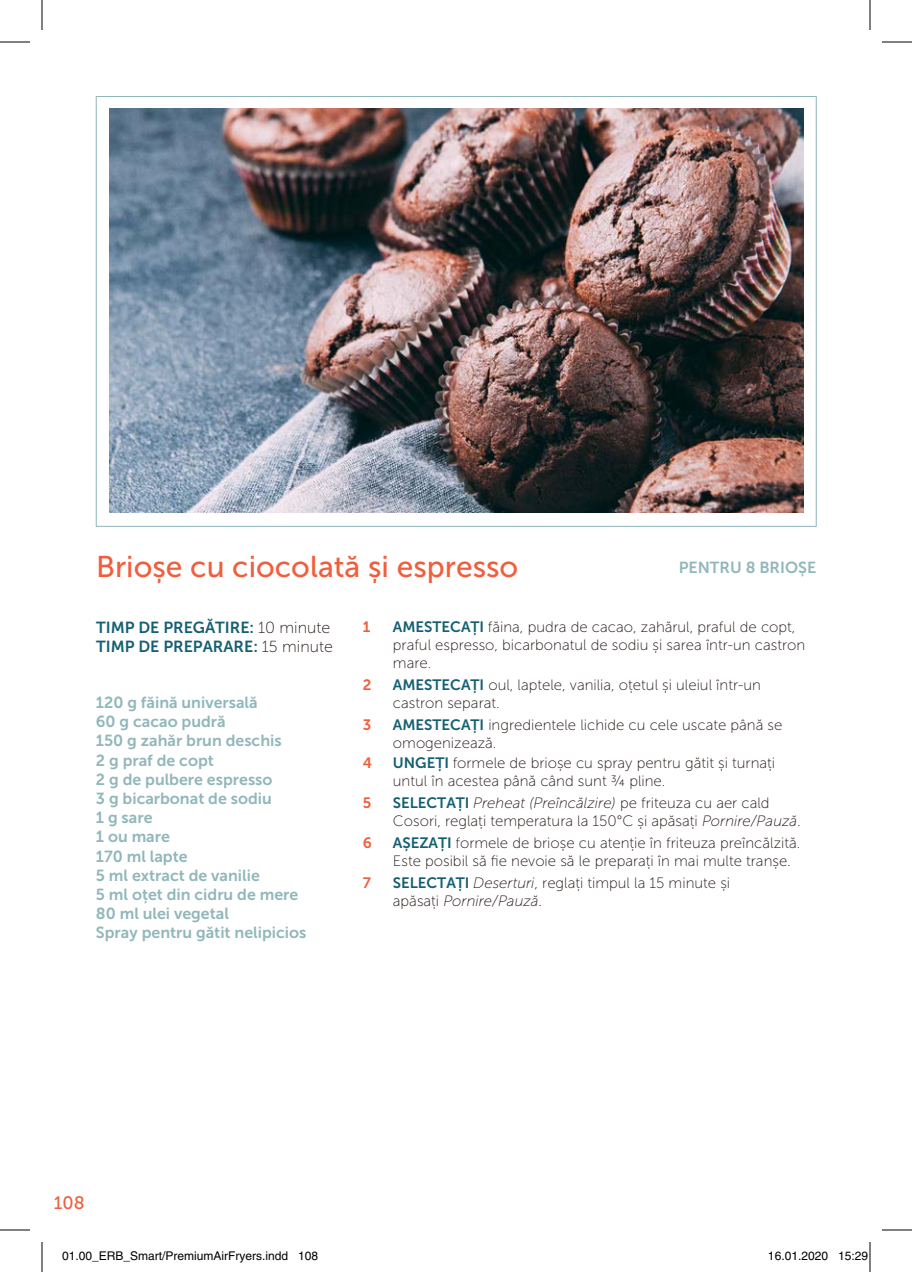
<style>
.page{position:relative;width:912px;height:1272px;background:#fff}
.page>*{position:absolute;margin:0;border:0;box-sizing:border-box;transform-origin:0 0}
.t1{font:30px "Museo Sans 500";color:#f15e3c}
.t2{font:18px "Museo Sans 500";color:#f15e3c}
.t3{font:16px/19.2px "Museo Sans 700";color:#91b7bb}
.t4{font:16px/19.2px "Museo Sans 700";color:#155f73}
.t5{font:15px/18px "Museo Sans 100";color:#231815}
.t6{font:15px "Museo Sans 700";color:#f15e3c}
.t7{font:12px "Helvetica";color:#000}
.s1{font-family:"Museo Sans 100";color:#231815}
.s2{font-family:"Museo Sans 700";color:#155f73}
.s3{font-style:italic}
</style>
<div class="page">
<img style="left:109px;top:109px;width:694px;height:403px">
<hr style="left:0;top:42px;width:30px;height:1px;background:#000">
<hr style="left:882px;top:42px;width:30px;height:1px;background:#000">
<hr style="left:0;top:1230px;width:30px;height:1px;background:#000">
<hr style="left:882px;top:1230px;width:30px;height:1px;background:#000">
<hr style="left:42px;top:0;width:1px;height:30px;background:#000">
<hr style="left:42px;top:1242px;width:1px;height:30px;background:#000">
<hr style="left:870px;top:0;width:1px;height:30px;background:#000">
<hr style="left:870px;top:1242px;width:1px;height:30px;background:#000">
<div style="left:62px;top:1251px;width:6px;height:9px;border:1px solid #fff;border-radius:50%"></div>
<svg style="left:63px;top:1251px;width:5px;height:9px"></svg>
<h1 class="t1" style="left:96px;top:550px;width:424px">Brioșe cu ciocolată și espresso</h1>
<p class="t3" style="left:679px;top:558px;width:139px">PENTRU 8 BRIOȘE</p>
<p class="t4" style="left:96px;top:618px;width:238px">TIMP DE PREGĂTIRE: <span class="s1">10 minute<br></span>TIMP DE PREPARARE: <span class="s1">15 minute</span></p>
<p class="t3" style="left:96px;top:693px;width:212px">120 g făină universală<br>60 g cacao pudră<br>150 g zahăr brun deschis<br>2 g praf de copt<br>2 g de pulbere espresso<br>3 g bicarbonat de sodiu<br>1 g sare<br>1 ou mare<br>170 ml lapte<br>5 ml extract de vanilie<br>5 ml oțet din cidru de mere<br>80 ml ulei vegetal<br>Spray pentru gătit nelipicios</p>
<p class="t6" style="left:363px;top:619px;width:9px">1</p>
<p class="t5" style="left:393px;top:618px;width:414px"><span class="s2">AMESTECAȚI</span> făina, pudra de cacao, zahărul, praful de copt, praful espresso, bicarbonatul de sodiu și sarea într-un castron mare.</p>
<p class="t6" style="left:363px;top:677px;width:10px">2</p>
<p class="t5" style="left:393px;top:676px;width:370px"><span class="s2">AMESTECAȚI</span> oul, laptele, vanilia, oțetul și uleiul într-un castron separat.</p>
<p class="t6" style="left:363px;top:717px;width:10px">3</p>
<p class="t5" style="left:393px;top:716px;width:391px"><span class="s2">AMESTECAȚI</span> ingredientele lichide cu cele uscate până se omogenizează.</p>
<p class="t6" style="left:363px;top:755px;width:11px">4</p>
<p class="t5" style="left:393px;top:754px;width:384px"><span class="s2">UNGEȚI</span> formele de brioșe cu spray pentru gătit și turnați untul în acestea până când sunt ¾ pline.</p>
<p class="t6" style="left:363px;top:795px;width:10px">5</p>
<p class="t5" style="left:393px;top:794px;width:409px"><span class="s2">SELECTAȚI</span> <span class="s3">Preheat (Preîncălzire)</span> pe friteuza cu aer cald<br>Cosori, reglați temperatura la 150°C și apăsați <span class="s3">Pornire/Pauză</span>.</p>
<p class="t6" style="left:363px;top:835px;width:11px">6</p>
<p class="t5" style="left:393px;top:834px;width:409px"><span class="s2">AȘEZAȚI</span> formele de brioșe cu atenție în friteuza preîncălzită.<br>Este posibil să fie nevoie să le preparați în mai multe tranșe.</p>
<p class="t6" style="left:363px;top:875px;width:10px">7</p>
<p class="t5" style="left:393px;top:874px;width:339px"><span class="s2">SELECTAȚI</span> <span class="s3">Deserturi</span>, reglați timpul la 15 minute și apăsați <span class="s3">Pornire/Pauză</span>.</p>
<p class="t2" style="left:54px;top:1193px;width:32px">108</p>
<p class="t7" style="left:62px;top:1249px;width:258px">01.00_ERB_Smart/PremiumAirFryers.indd 108</p>
<p class="t7" style="left:768px;top:1249px;width:102px">16.01.2020 15:29</p>
</div>
